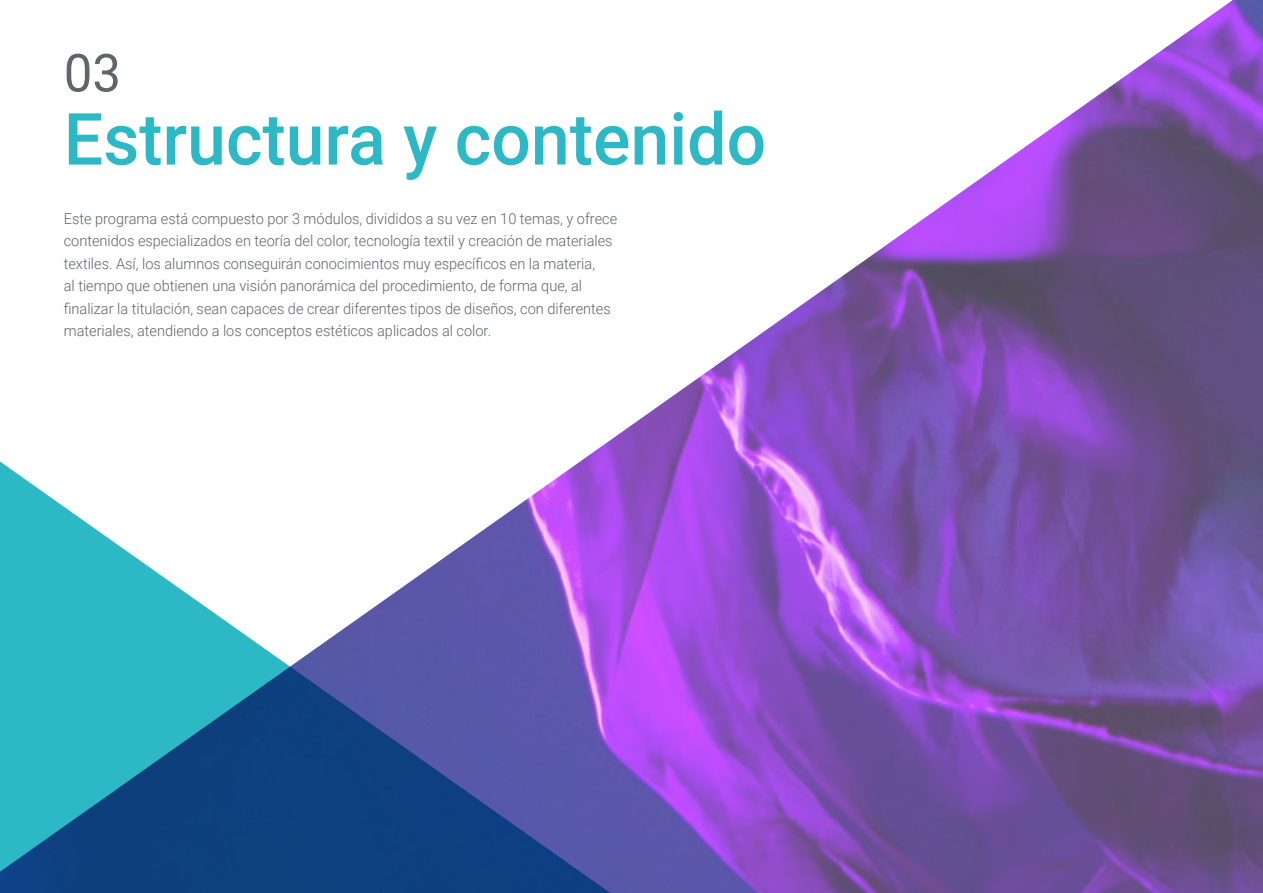
<style>
.page{position:relative;width:1263px;height:893px;background:#fff}
.page>*{position:absolute;margin:0;border:0;box-sizing:border-box;transform-origin:0 0}
.t1{font:500 72px "Roboto";color:#2db8c5}
.t2{font:52.5px "Roboto";color:#61646a}
.t3{font:300 15px/22.5px "Roboto";color:#61646a}
</style>
<div class="page">
<img style="left:602px;top:0;width:661px;height:893px">
<svg style="left:0;top:446px;width:640px;height:447px"></svg>
<h2 class="t2" style="left:64px;top:36px;width:59px">03</h2>
<h1 class="t1" style="left:64px;top:89px;width:704px">Estructura y contenido</h1>
<p class="t3" style="left:64px;top:207px;width:555px">Este programa está compuesto por 3 módulos, divididos a su vez en 10 temas, y ofrece contenidos especializados en teoría del color, tecnología textil y creación de materiales textiles. Así, los alumnos conseguirán conocimientos muy específicos en la materia,<br>al tiempo que obtienen una visión panorámica del procedimiento, de forma que, al finalizar la titulación, sean capaces de crear diferentes tipos de diseños, con diferentes materiales, atendiendo a los conceptos estéticos aplicados al color.</p>
</div>
